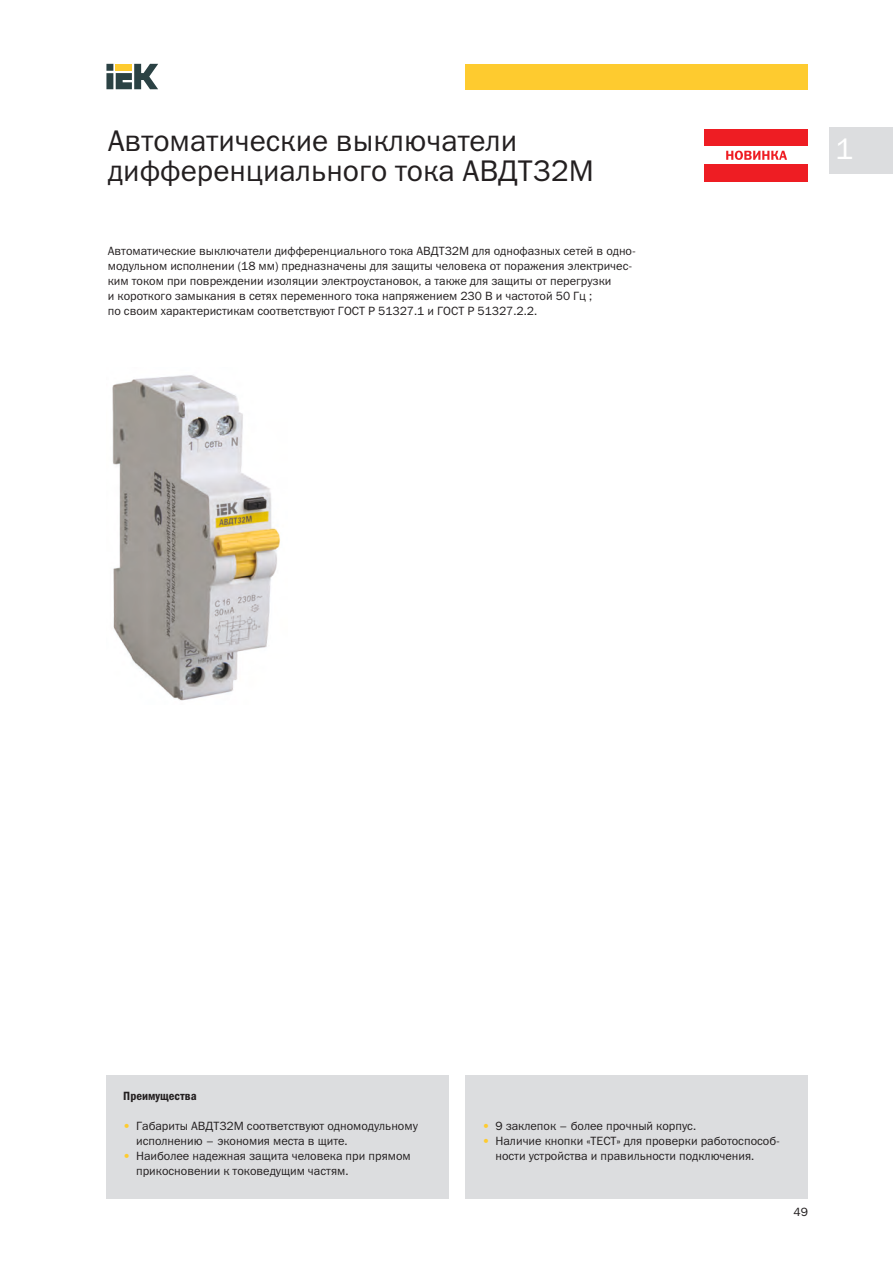
<style>
.page{position:relative;width:893px;height:1263px;background:#fff}
.page>*{position:absolute;margin:0;border:0;box-sizing:border-box;transform-origin:0 0}
.t1{font:30px "Franklin Gothic Book C";color:#231f20}
.t2{font:30px "Franklin Gothic Book C";color:#fff}
.t3{font:12px/15px "Franklin Gothic Book C";color:#231f20}
.t4{font:12px "Franklin Gothic Demi Cond C";color:#231f20}
.s1{color:#fecb2f}
</style>
<div class="page">
<svg style="left:106px;top:64px;width:52px;height:25px"></svg>
<div style="left:466px;top:64px;width:342px;height:25px;background:#fecb2f"></div>
<div style="left:829px;top:128px;width:64px;height:46px;background:#dcdddf"></div>
<img style="left:112px;top:375px;width:168px;height:326px">
<div style="left:106px;top:1075px;width:343px;height:123px;background:#dcdddf"></div>
<div style="left:466px;top:1075px;width:342px;height:123px;background:#dcdddf"></div>
<div style="left:705px;top:129px;width:103px;height:17px;background:#ee1d23"></div>
<div style="left:705px;top:164px;width:103px;height:18px;background:#ee1d23"></div>
<svg style="left:726px;top:151px;width:61px;height:9px"></svg>
<h1 class="t1" style="left:108px;top:130px;width:411px">Автоматические выключатели</h1>
<h1 class="t2" style="left:836px;top:138px;width:19px">1</h1>
<h1 class="t1" style="left:108px;top:160px;width:488px">дифференциального тока АВДТ32М</h1>
<p class="t3" style="left:108px;top:244px;width:530px">Автоматические выключатели дифференциального тока АВДТ32М для однофазных сетей в одно&shy;модульном исполнении (18 мм) предназначены для защиты человека от поражения электричес - ким током при повреждении изоляции электроустановок, а также для защиты от перегрузки<br>и короткого замыкания в сетях переменного тока напряжением 230 В и частотой 50 Гц ;<br>по своим характеристикам соответствуют ГОСТ Р 51327.1 и ГОСТ Р 51327.2.2.</p>
<p class="t4" style="left:123px;top:1089px;width:75px">Преимущества</p>
<p class="t3" style="left:136px;top:1120px;width:283px;text-indent:-13px"><span class="s1">•</span> Габариты АВДТ32М соответствуют одномодульному исполнению – экономия места в щите.</p>
<p class="t3" style="left:136px;top:1150px;width:276px;text-indent:-13px"><span class="s1">•</span> Наиболее надежная защита человека при прямом прикосновении к токоведущим частям.</p>
<p class="t3" style="left:483px;top:1120px;width:215px"><span class="s1">•</span> 9 заклепок – более прочный корпус.</p>
<p class="t3" style="left:495px;top:1135px;width:286px;text-indent:-13px"><span class="s1">•</span> Наличие кнопки «ТЕСТ» для проверки работоспособ&shy;ности устройства и правильности подключения.</p>
<p class="t3" style="left:793px;top:1205px;width:16px">49</p>
</div>
